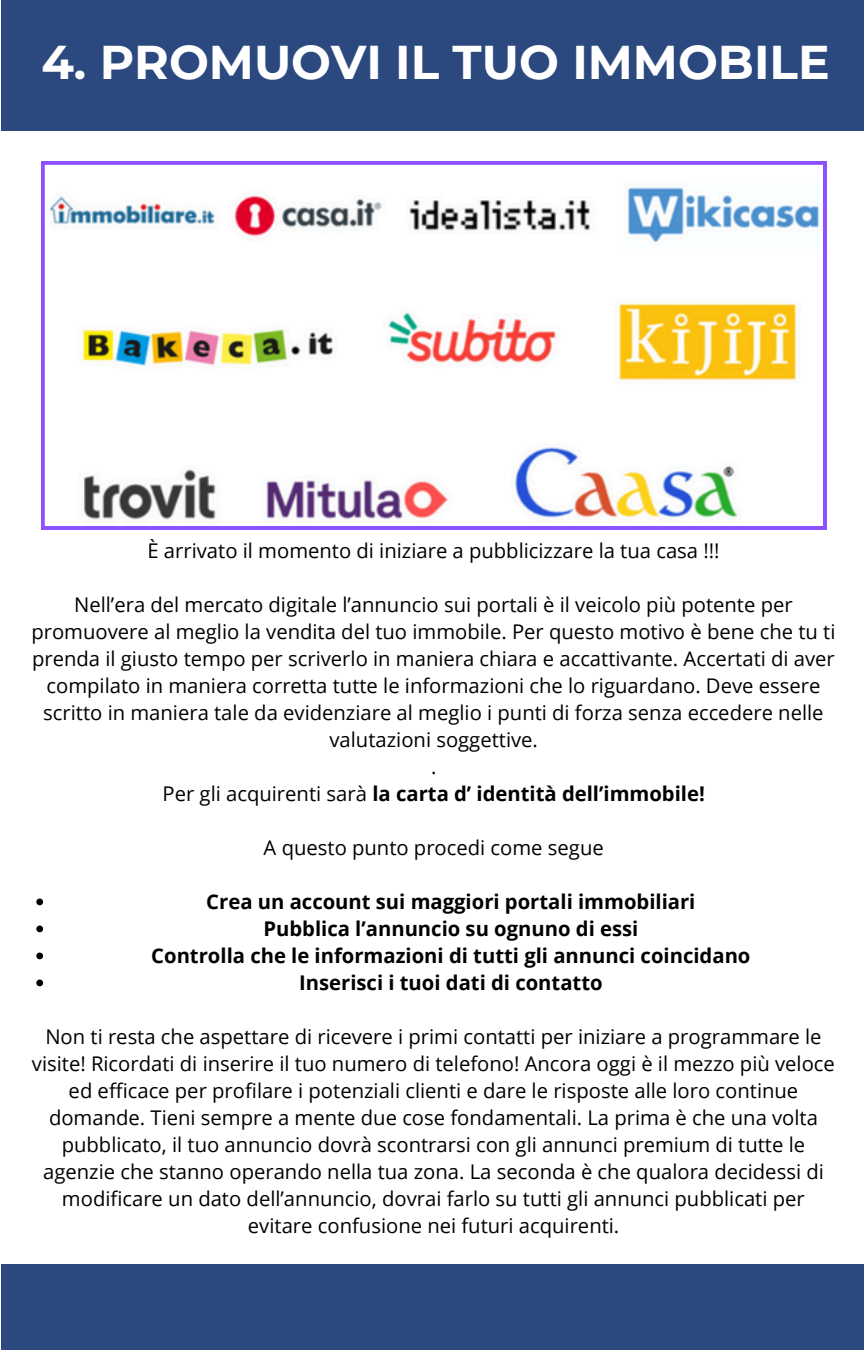
<style>
.page{position:relative;width:864px;height:1350px;background:#fff}
.page>*{position:absolute;margin:0;border:0;box-sizing:border-box;transform-origin:0 0}
.t1{font:700 47.25px "Montserrat";color:#fff}
.t2{font:20.25px/27px "Open Sans";color:#000;text-align:center}
.t3{font:700 20.25px "Open Sans";color:#000}
.s1{font-weight:400}
</style>
<div class="page">
<div style="left:1px;top:0;width:863px;height:131px;background:#2b497e"></div>
<div style="left:1px;top:1264px;width:863px;height:86px;background:#2b497e"></div>
<svg style="left:41px;top:161px;width:785px;height:368px"></svg>
<svg style="left:36px;top:899px;width:7px;height:6px"></svg>
<svg style="left:36px;top:926px;width:7px;height:6px"></svg>
<svg style="left:36px;top:953px;width:7px;height:6px"></svg>
<svg style="left:36px;top:980px;width:7px;height:6px"></svg>
<h1 class="t1" style="left:41px;top:33px;width:790px">4. PROMUOVI IL TUO IMMOBILE</h1>
<p class="t2" style="left:147px;top:536px;width:574px">È arrivato il momento di iniziare a pubblicizzare la tua casa !!!</p>
<p class="t2" style="left:31px;top:590px;width:806px">Nell’era del mercato digitale l’annuncio sui portali è il veicolo più potente per promuovere al meglio la vendita del tuo immobile. Per questo motivo è bene che tu ti prenda il giusto tempo per scriverlo in maniera chiara e accattivante. Accertati di aver compilato in maniera corretta tutte le informazioni che lo riguardano. Deve essere scritto in maniera tale da evidenziare al meglio i punti di forza senza eccedere nelle valutazioni soggettive.</p>
<p class="t2" style="left:431px;top:752px;width:7px">.</p>
<p class="t3" style="left:163px;top:779px;width:544px"><span class="s1">Per gli acquirenti sarà</span> la carta d’ identità dell’immobile!</p>
<p class="t2" style="left:264px;top:833px;width:342px">A questo punto procedi come segue</p>
<p class="t3" style="left:206px;top:887px;width:491px">Crea un account sui maggiori portali immobiliari</p>
<p class="t3" style="left:263px;top:914px;width:376px">Pubblica l’annuncio su ognuno di essi</p>
<p class="t3" style="left:151px;top:941px;width:601px">Controlla che le informazioni di tutti gli annunci coincidano</p>
<p class="t3" style="left:299px;top:968px;width:305px">Inserisci i tuoi dati di contatto</p>
<p class="t2" style="left:32px;top:1022px;width:805px">Non ti resta che aspettare di ricevere i primi contatti per iniziare a programmare le visite! Ricordati di inserire il tuo numero di telefono! Ancora oggi è il mezzo più veloce ed efficace per profilare i potenziali clienti e dare le risposte alle loro continue domande. Tieni sempre a mente due cose fondamentali. La prima è che una volta pubblicato, il tuo annuncio dovrà scontrarsi con gli annunci premium di tutte le agenzie che stanno operando nella tua zona. La seconda è che qualora decidessi di modificare un dato dell’annuncio, dovrai farlo su tutti gli annunci pubblicati per evitare confusione nei futuri acquirenti.</p>
</div>
